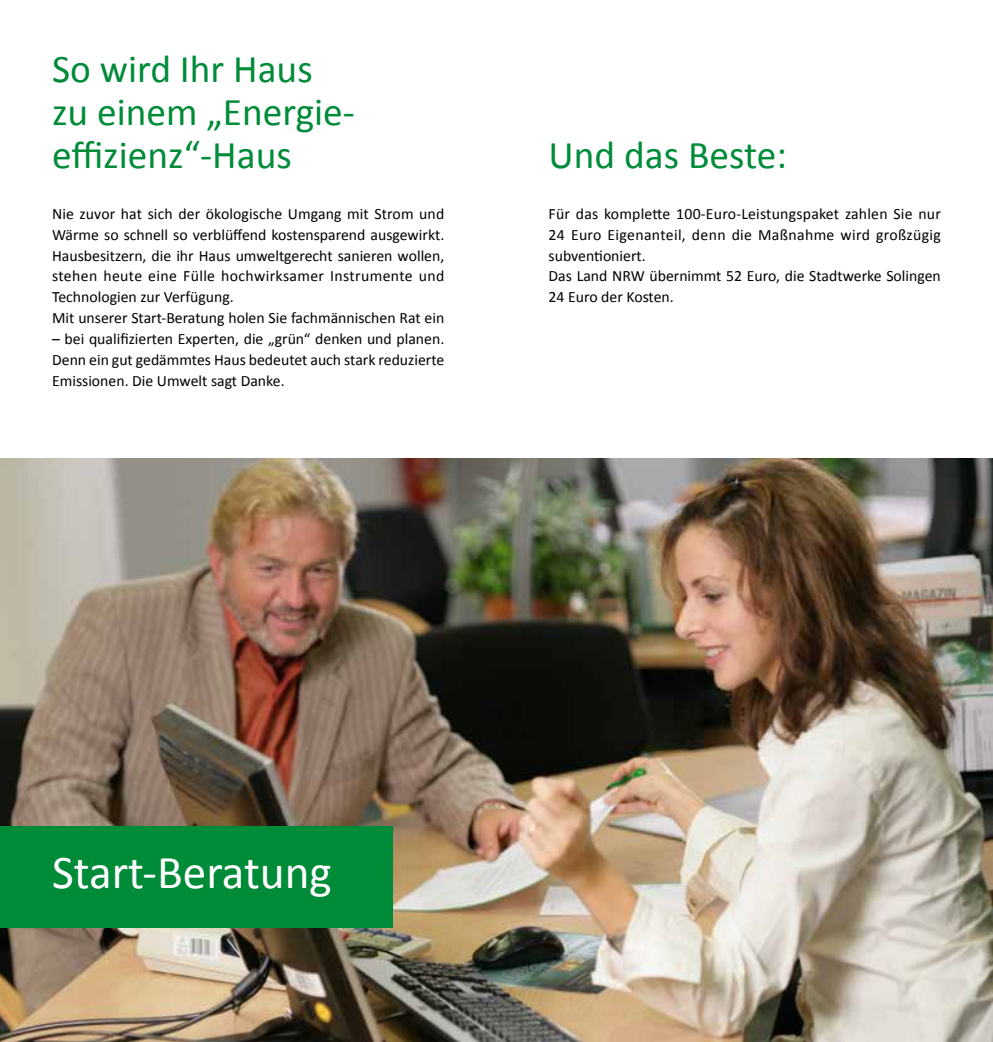
<style>
.page{position:relative;width:993px;height:1042px;background:#fff}
.page>*{position:absolute;margin:0;border:0;box-sizing:border-box;transform-origin:0 0}
.t1{font:47.25px "Calibri";color:#fff}
.t2{font:39.38px/43.4px "Calibri";color:#008b39}
.t3{font:15.75px/20.8px "Calibri";color:#000}
</style>
<div class="page">
<img style="left:0;top:458px;width:992px;height:584px">
<div style="left:0;top:826px;width:392px;height:101px;background:#008b39"></div>
<h2 class="t2" style="left:52px;top:47px;width:304px">So wird Ihr Haus zu einem „Energie&shy;effizienz“-Haus</h2>
<p class="t3" style="left:52px;top:203px;width:393px">Nie zuvor hat sich der ökologische Umgang mit Strom und Wärme so schnell so verblüffend kostensparend ausgewirkt.<br>Hausbesitzern, die ihr Haus umweltgerecht sanieren wollen, stehen heute eine Fülle hochwirksamer Instrumente und Technologien zur Verfügung.<br>Mit unserer Start-Beratung holen Sie fachmännischen Rat ein</p>
<p class="t3" style="left:52px;top:328px;width:393px;text-align:justify">– bei qualifizierten Experten, die „grün“ denken und planen.<br>Denn ein gut gedämmtes Haus bedeutet auch stark reduzierte Emissionen. Die Umwelt sagt Danke.</p>
<h2 class="t2" style="left:548px;top:134px;width:240px">Und das Beste:</h2>
<p class="t3" style="left:548px;top:203px;width:393px">Für das komplette 100-Euro-Leistungspaket zahlen Sie nur 24 Euro Eigenanteil, denn die Maßnahme wird großzügig subventioniert.<br>Das Land NRW übernimmt 52 Euro, die Stadtwerke Solingen 24 Euro der Kosten.</p>
<h1 class="t1" style="left:52px;top:842px;width:281px">Start-Beratung</h1>
</div>
